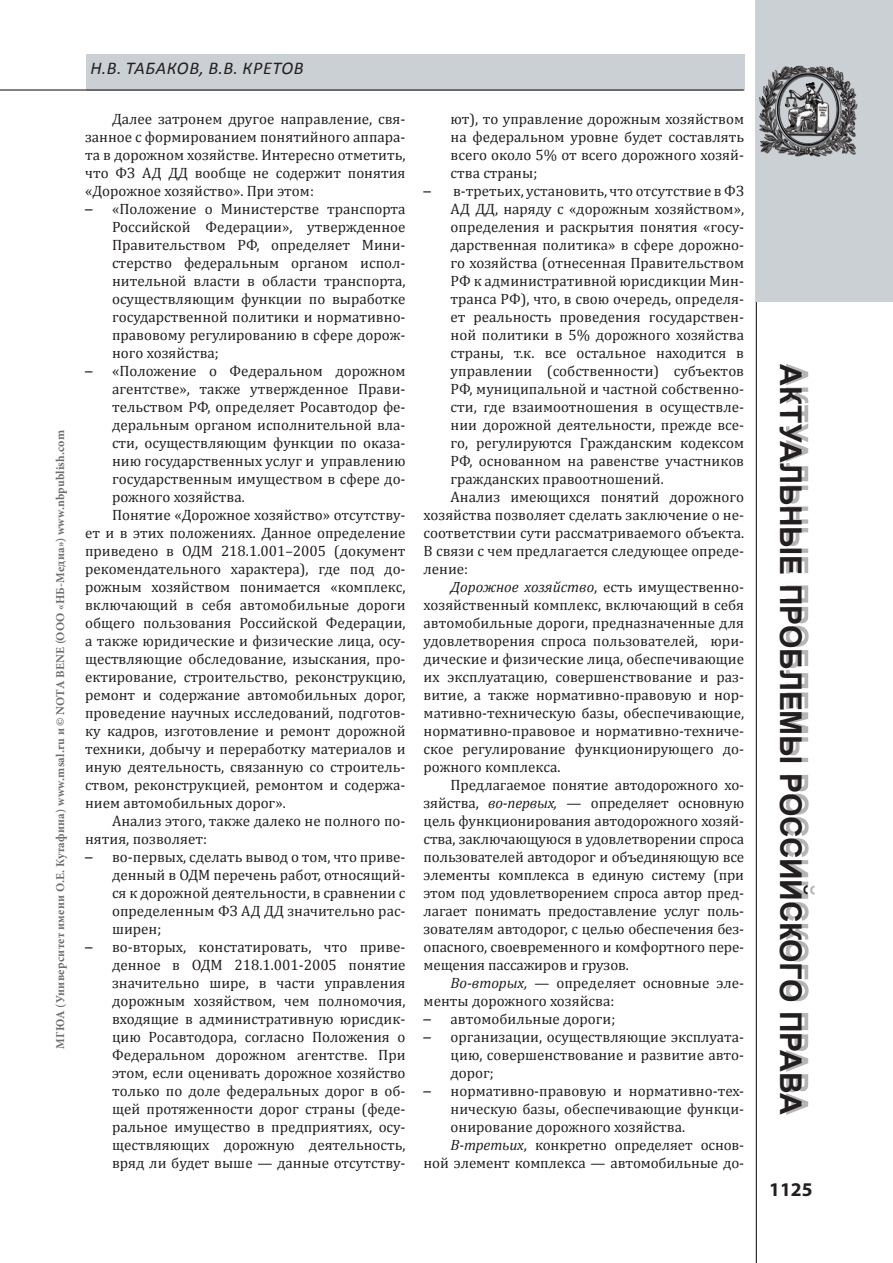
<style>
.page{position:relative;width:893px;height:1263px;background:#fff}
.page>*{position:absolute;margin:0;border:0;box-sizing:border-box;transform-origin:0 0}
.t1{font:700 30px "Arial";letter-spacing:-.005em;color:#231f20}
.t2{font:700 19.5px "Myriad Pro";color:#231f20}
.t3{font:italic 18px "Calibri";color:#231f20}
.t4{font:15px/18px "Cambria";color:#231f20;text-align:justify}
.t5{font:700 12px "Minion Pro";letter-spacing:.02em;color:#6c6d70}
.s1{font-family:"Calibri"}
.s2{font-style:italic}
</style>
<div class="page">
<hr style="left:756px;top:0;width:1px;height:1263px;background:#231f20">
<div style="left:786px;top:364px;width:28px;height:751px;background:#231f20;opacity:.33"></div>
<div style="left:757px;top:0;width:136px;height:301px;background:#cad0d4"></div>
<div style="left:563px;top:54px;width:182px;height:36px;background:#cad0d4"></div>
<div style="left:86px;top:54px;width:477px;height:36px;background:#cad0d4"></div>
<hr style="left:0;top:89px;width:744px;height:2px;background:#231f20">
<img style="left:755px;top:54px;width:103px;height:111px">
<p class="t5" style="left:52px;top:1048px;width:620px;rotate:-90deg">МГЮА (Университет имени О.Е. Кутафина) www.msal.ru и © NOTA BENE (ООО «НБ-Медиа») www.nbpublish.com</p>
<p class="t3" style="left:90px;top:57px;width:47px">н.в. табаков</p>
<p class="t3" style="left:200px;top:57px;width:55px">, в.в. кретов</p>
<p class="t4" style="left:85px;top:110px;width:322px;text-indent:27px">Далее затронем другое направление, свя&shy;занное с формированием понятийного аппара&shy;та в дорожном хозяйстве. Интересно отметить, что ФЗ АД ДД вообще не содержит понятия «Дорожное хозяйство». При этом:</p>
<p class="t4" style="left:112px;top:200px;width:295px;text-indent:-27px"><span class="s1">–</span> «Положение о Министерстве транспорта Российской Федерации», утвержденное Правительством РФ, определяет Мини&shy;стерство федеральным органом испол&shy;нительной власти в области транспорта, осуществляющим функции по выработке государственной политики и нормативно&shy;правовому регулированию в сфере дорож&shy;ного хозяйства;</p>
<p class="t4" style="left:85px;top:362px;width:322px"><span class="s1">–</span> «Положение о Федеральном дорожном</p>
<p class="t4" style="left:112px;top:380px;width:295px">агентстве», также утвержденное Прави-</p>
<p class="t4" style="left:112px;top:398px;width:295px">тельством РФ, определяет Росавтодор фе-</p>
<p class="t4" style="left:112px;top:416px;width:295px">деральным органом исполнительной вла-</p>
<p class="t4" style="left:112px;top:434px;width:295px">сти, осуществляющим функции по оказа-</p>
<p class="t4" style="left:112px;top:452px;width:295px">нию государственных услуг и управлению</p>
<p class="t4" style="left:112px;top:470px;width:295px">государственным имуществом в сфере до-</p>
<p class="t4" style="left:112px;top:488px;width:134px">рожного хозяйства.</p>
<p class="t4" style="left:112px;top:506px;width:295px">Понятие «Дорожное хозяйство» отсутству-</p>
<p class="t4" style="left:85px;top:524px;width:322px">ет и в этих положениях. Данное определение</p>
<p class="t4" style="left:85px;top:542px;width:322px">приведено в ОДМ 218.1.001–2005 (документ</p>
<p class="t4" style="left:85px;top:560px;width:322px">рекомендательного характера), где под до-</p>
<p class="t4" style="left:85px;top:578px;width:322px">рожным хозяйством понимается «комплекс,</p>
<p class="t4" style="left:85px;top:596px;width:322px">включающий в себя автомобильные дороги</p>
<p class="t4" style="left:85px;top:614px;width:322px">общего пользования Российской Федерации,</p>
<p class="t4" style="left:85px;top:632px;width:322px">а также юридические и физические лица, осу-</p>
<p class="t4" style="left:85px;top:650px;width:322px">ществляющие обследование, изыскания, про-</p>
<p class="t4" style="left:85px;top:668px;width:322px">ектирование, строительство, реконструкцию,</p>
<p class="t4" style="left:85px;top:686px;width:322px">ремонт и содержание автомобильных дорог,</p>
<p class="t4" style="left:85px;top:704px;width:322px">проведение научных исследований, подготов-</p>
<p class="t4" style="left:85px;top:722px;width:322px">ку кадров, изготовление и ремонт дорожной</p>
<p class="t4" style="left:85px;top:740px;width:322px">техники, добычу и переработку материалов и</p>
<p class="t4" style="left:85px;top:758px;width:322px">иную деятельность, связанную со строитель-</p>
<p class="t4" style="left:85px;top:776px;width:322px">ством, реконструкцией, ремонтом и содержа-</p>
<p class="t4" style="left:85px;top:794px;width:202px">нием автомобильных дорог».</p>
<p class="t4" style="left:112px;top:812px;width:295px">Анализ этого, также далеко не полного по-</p>
<p class="t4" style="left:85px;top:830px;width:124px">нятия, позволяет:</p>
<p class="t4" style="left:112px;top:848px;width:295px;text-indent:-27px"><span class="s1">–</span> во-первых, сделать вывод о том, что приве&shy;денный в ОДМ перечень работ, относящий&shy;ся к дорожной деятельности, в сравнении с определенным ФЗ АД ДД значительно рас&shy;ширен;</p>
<p class="t4" style="left:112px;top:938px;width:295px;text-indent:-27px"><span class="s1">–</span> во-вторых, констатировать, что приве&shy;денное в ОДМ 218.1.001-2005 понятие значительно шире, в части управления дорожным хозяйством, чем полномочия, входящие в административную юрисдик&shy;цию Росавтодора, согласно Положения о Федеральном дорожном агентстве. При этом, если оценивать дорожное хозяйство только по доле федеральных дорог в об&shy;щей протяженности дорог страны (феде&shy;ральное имущество в предприятиях, осу&shy;ществляющих дорожную деятельность, вряд ли будет выше — данные отсутству-</p>
<p class="t4" style="left:451px;top:110px;width:295px">ют), то управление дорожным хозяйством на федеральном уровне будет составлять всего около 5% от всего дорожного хозяй&shy;ства страны;</p>
<p class="t4" style="left:424px;top:182px;width:322px"><span class="s1">–</span> в-третьих, установить, что отсутствие в ФЗ</p>
<p class="t4" style="left:451px;top:200px;width:295px">АД ДД, наряду с «дорожным хозяйством»,</p>
<p class="t4" style="left:451px;top:218px;width:295px">определения и раскрытия понятия «госу-</p>
<p class="t4" style="left:451px;top:236px;width:295px">дарственная политика» в сфере дорожно-</p>
<p class="t4" style="left:451px;top:254px;width:295px">го хозяйства (отнесенная Правительством</p>
<p class="t4" style="left:451px;top:272px;width:295px">РФ к административной юрисдикции Мин-</p>
<p class="t4" style="left:451px;top:290px;width:295px">транса РФ), что, в свою очередь, определя-</p>
<p class="t4" style="left:451px;top:308px;width:295px">ет реальность проведения государствен-</p>
<p class="t4" style="left:451px;top:326px;width:295px">ной политики в 5% дорожного хозяйства</p>
<p class="t4" style="left:451px;top:344px;width:295px">страны, т.к. все остальное находится в</p>
<p class="t4" style="left:451px;top:362px;width:295px">управлении (собственности) субъектов</p>
<p class="t4" style="left:451px;top:380px;width:295px">РФ, муниципальной и частной собственно-</p>
<p class="t4" style="left:451px;top:398px;width:295px">сти, где взаимоотношения в осуществле-</p>
<p class="t4" style="left:451px;top:416px;width:295px">нии дорожной деятельности, прежде все-</p>
<p class="t4" style="left:451px;top:434px;width:295px">го, регулируются Гражданским кодексом</p>
<p class="t4" style="left:451px;top:452px;width:295px">РФ, основанном на равенстве участников</p>
<p class="t4" style="left:451px;top:470px;width:215px">гражданских правоотношений.</p>
<p class="t4" style="left:451px;top:488px;width:295px">Анализ имеющихся понятий дорожного</p>
<p class="t4" style="left:424px;top:506px;width:322px">хозяйства позволяет сделать заключение о не-</p>
<p class="t4" style="left:424px;top:524px;width:322px">соответствии сути рассматриваемого объекта.</p>
<p class="t4" style="left:424px;top:542px;width:322px">В связи с чем предлагается следующее опреде-</p>
<p class="t4" style="left:424px;top:560px;width:46px">ление:</p>
<p class="t4" style="left:451px;top:578px;width:295px"><span class="s2">Дорожное хозяйство</span>, есть имущественно-</p>
<p class="t4" style="left:424px;top:596px;width:322px">хозяйственный комплекс, включающий в себя</p>
<p class="t4" style="left:424px;top:614px;width:322px">автомобильные дороги, предназначенные для</p>
<p class="t4" style="left:424px;top:632px;width:322px">удовлетворения спроса пользователей, юри-</p>
<p class="t4" style="left:424px;top:650px;width:322px">дические и физические лица, обеспечивающие</p>
<p class="t4" style="left:424px;top:668px;width:322px">их эксплуатацию, совершенствование и раз-</p>
<p class="t4" style="left:424px;top:686px;width:322px">витие, а также нормативно-правовую и нор-</p>
<p class="t4" style="left:424px;top:704px;width:322px">мативно-техническую базы, обеспечивающие,</p>
<p class="t4" style="left:424px;top:722px;width:322px">нормативно-правовое и нормативно-техниче-</p>
<p class="t4" style="left:424px;top:740px;width:322px">ское регулирование функционирующего до-</p>
<p class="t4" style="left:424px;top:758px;width:138px">рожного комплекса.</p>
<p class="t4" style="left:451px;top:776px;width:295px">Предлагаемое понятие автодорожного хо-</p>
<p class="t4" style="left:424px;top:794px;width:322px">зяйства, <span class="s2">во-первых,</span> — определяет основную</p>
<p class="t4" style="left:424px;top:812px;width:322px">цель функционирования автодорожного хозяй-</p>
<p class="t4" style="left:424px;top:830px;width:322px">ства, заключающуюся в удовлетворении спроса</p>
<p class="t4" style="left:424px;top:848px;width:322px">пользователей автодорог и объединяющую все</p>
<p class="t4" style="left:424px;top:866px;width:322px">элементы комплекса в единую систему (при</p>
<p class="t4" style="left:424px;top:884px;width:322px">этом под удовлетворением спроса автор пред-</p>
<p class="t4" style="left:424px;top:902px;width:322px">лагает понимать предоставление услуг поль-</p>
<p class="t4" style="left:424px;top:920px;width:322px">зователям автодорог, с целью обеспечения без-</p>
<p class="t4" style="left:424px;top:938px;width:322px">опасного, своевременного и комфортного пере-</p>
<p class="t4" style="left:424px;top:956px;width:207px">мещения пассажиров и грузов.</p>
<p class="t4" style="left:451px;top:974px;width:295px"><span class="s2">Во-вторых,</span> — определяет основные эле-</p>
<p class="t4" style="left:424px;top:992px;width:192px">менты дорожного хозяйсва:</p>
<p class="t4" style="left:424px;top:1010px;width:193px"><span class="s1">–</span> автомобильные дороги;</p>
<p class="t4" style="left:451px;top:1028px;width:295px;text-indent:-27px"><span class="s1">–</span> организации, осуществляющие эксплуата&shy;цию, совершенствование и развитие авто&shy;дорог;</p>
<p class="t4" style="left:424px;top:1082px;width:322px"><span class="s1">–</span> нормативно-правовую и нормативно-тех-</p>
<p class="t4" style="left:451px;top:1100px;width:295px">ническую базы, обеспечивающие функци-</p>
<p class="t4" style="left:451px;top:1118px;width:236px">онирование дорожного хозяйства.</p>
<p class="t4" style="left:451px;top:1136px;width:295px"><span class="s2">В-третьих</span>, конкретно определяет основ-</p>
<p class="t4" style="left:424px;top:1154px;width:322px">ной элемент комплекса — автомобильные до-</p>
<h1 class="t1" style="left:810px;top:364px;width:747px;rotate:90deg">Актуальные проблемы российского права</h1>
<h2 class="t2" style="left:769px;top:1177px;width:45px">1125</h2>
</div>
